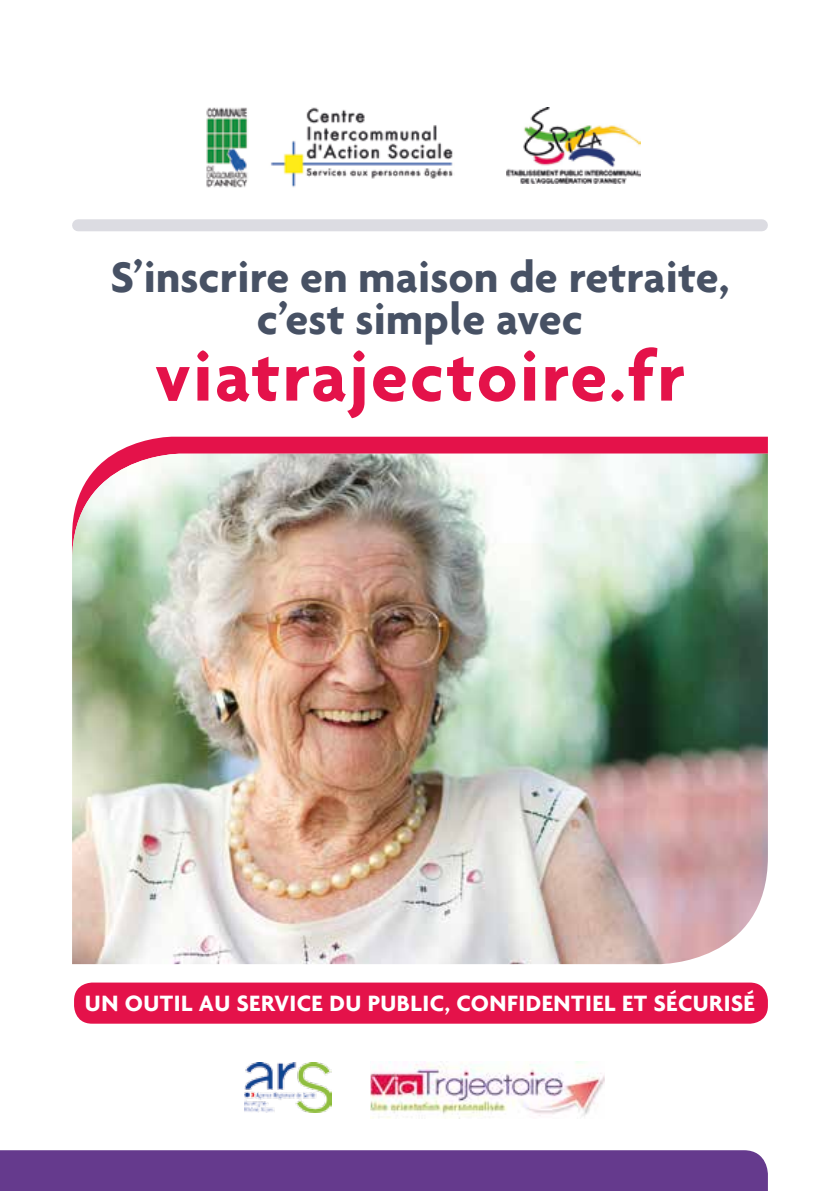
<style>
.page{position:relative;width:840px;height:1191px;background:#fff}
.page>*{position:absolute;margin:0;border:0;box-sizing:border-box;transform-origin:0 0}
.t1{font:700 74px "Agenda";letter-spacing:.03em;color:#e4124a}
.t2{font:700 46px/42px "Agenda";letter-spacing:.005em;color:#475164;text-align:center}
.t3{font:700 24px "Agenda";letter-spacing:.02em;color:#fff}
</style>
<div class="page">
<svg style="left:114px;top:437px;width:653px;height:17px;background:#e51e53"></svg>
<img style="left:72px;top:454px;width:695px;height:510px">
<div style="left:74px;top:982px;width:693px;height:41px;background:#e4124a;border-radius:18px"></div>
<img style="left:506px;top:107px;width:133px;height:77px">
<img style="left:206px;top:107px;width:247px;height:81px">
<div style="left:0;top:1150px;width:767px;height:41px;background:#653a8d"></div>
<img style="left:244px;top:1062px;width:87px;height:50px">
<img style="left:370px;top:1061px;width:234px;height:57px">
<div style="left:78px;top:219px;width:683px;height:12px;background:#dcdce2"></div>
<h2 class="t2" style="left:111px;top:255px;width:619px">S’inscrire en maison de retraite, c’est simple avec</h2>
<h1 class="t1" style="left:155px;top:331px;width:531px">viatrajectoire.fr</h1>
<p class="t3" style="left:85px;top:988px;width:671px">UN OUTIL AU SERVICE DU PUBLIC, CONFIDENTIEL ET SÉCURISÉ</p>
</div>
